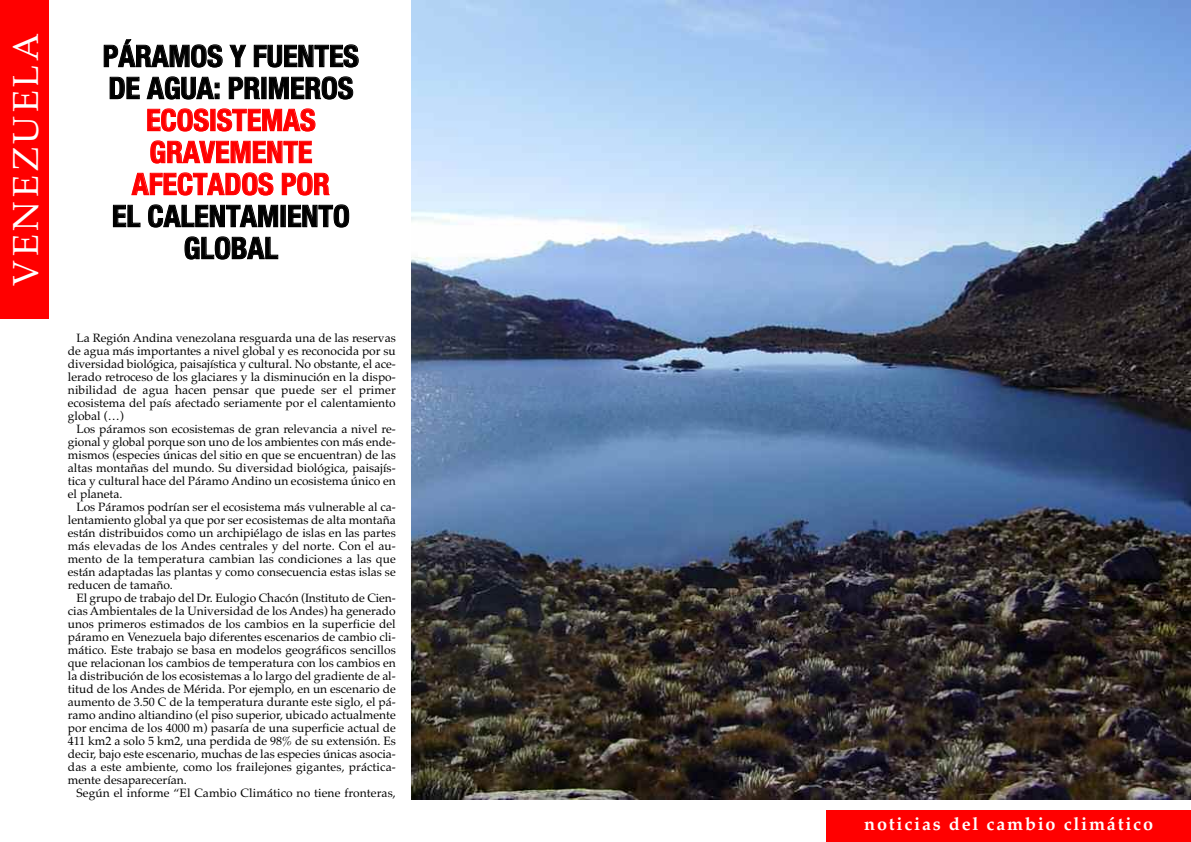
<style>
.page{position:relative;width:1191px;height:842px;background:#fff}
.page>*{position:absolute;margin:0;border:0;box-sizing:border-box;transform-origin:0 0}
.t1{font:36px "Palatino";letter-spacing:.1em;color:#fff}
.t2{font:700 condensed 30px/32px "Helvetica Neue";color:#000}
.t3{font:700 condensed 30px/32px "Helvetica Neue";color:#f00;text-align:center}
.t4{font:700 18px "Palatino";letter-spacing:.1em;color:#fff}
.t5{font:12px/13px "Palatino";color:#000;text-align:justify}
</style>
<div class="page">
<div style="left:826px;top:811px;width:365px;height:31px;background:#f00"></div>
<div style="left:0;top:0;width:49px;height:318px;background:#f00"></div>
<img style="left:411px;top:0;width:779px;height:799px">
<h1 class="t1" style="left:5px;top:286px;width:254px;rotate:-90deg">VENEZUELA</h1>
<h2 class="t2" style="left:103px;top:40px;width:258px">PÁRAMOS Y FUENTES<br>DE AGUA: PRIMEROS</h2>
<h2 class="t3" style="left:132px;top:104px;width:199px">ECOSISTEMAS<br>GRAVEMENTE<br>AFECTADOS POR</h2>
<h2 class="t2" style="left:112px;top:200px;width:239px;text-align:center">EL CALENTAMIENTO<br>GLOBAL</h2>
<p class="t5" style="left:68px;top:331px;width:329px;text-indent:9px">La Región Andina venezolana resguarda una de las reservas de agua más importantes a nivel global y es reconocida por su diversidad biológica, paisajística y cultural. No obstante, el ace&shy;lerado retroceso de los glaciares y la disminución en la dispo&shy;nibilidad de agua hacen pensar que puede ser el primer ecosistema del país afectado seriamente por el calentamiento global (…)</p>
<p class="t5" style="left:68px;top:422px;width:329px;text-indent:9px">Los páramos son ecosistemas de gran relevancia a nivel re&shy;gional y global porque son uno de los ambientes con más ende&shy;mismos (especies únicas del sitio en que se encuentran) de las altas montañas del mundo. Su diversidad biológica, paisajís&shy;tica y cultural hace del Páramo Andino un ecosistema único en el planeta.</p>
<p class="t5" style="left:68px;top:500px;width:329px;text-indent:9px">Los Páramos podrían ser el ecosistema más vulnerable al ca&shy;lentamiento global ya que por ser ecosistemas de alta montaña están distribuidos como un archipiélago de islas en las partes más elevadas de los Andes centrales y del norte. Con el au&shy;mento de la temperatura cambian las condiciones a las que están adaptadas las plantas y como consecuencia estas islas se reducen de tamaño.</p>
<p class="t5" style="left:68px;top:591px;width:329px;text-indent:9px">El grupo de trabajo del Dr. Eulogio Chacón (Instituto de Cien&shy;cias Ambientales de la Universidad de los Andes) ha generado unos primeros estimados de los cambios en la superficie del páramo en Venezuela bajo diferentes escenarios de cambio cli&shy;mático. Este trabajo se basa en modelos geográficos sencillos que relacionan los cambios de temperatura con los cambios en la distribución de los ecosistemas a lo largo del gradiente de al&shy;titud de los Andes de Mérida. Por ejemplo, en un escenario de aumento de 3.50 C de la temperatura durante este siglo, el pá&shy;ramo andino altiandino (el piso superior, ubicado actualmente por encima de los 4000 m) pasaría de una superficie actual de 411 km2 a solo 5 km2, una perdida de 98% de su extensión. Es decir, bajo este escenario, muchas de las especies únicas asocia&shy;das a este ambiente, como los frailejones gigantes, práctica&shy;mente desaparecerían.</p>
<p class="t5" style="left:76px;top:786px;width:321px">Según el informe “El Cambio Climático no tiene fronteras,</p>
<h3 class="t4" style="left:864px;top:813px;width:290px">noticias del cambio climático</h3>
</div>
